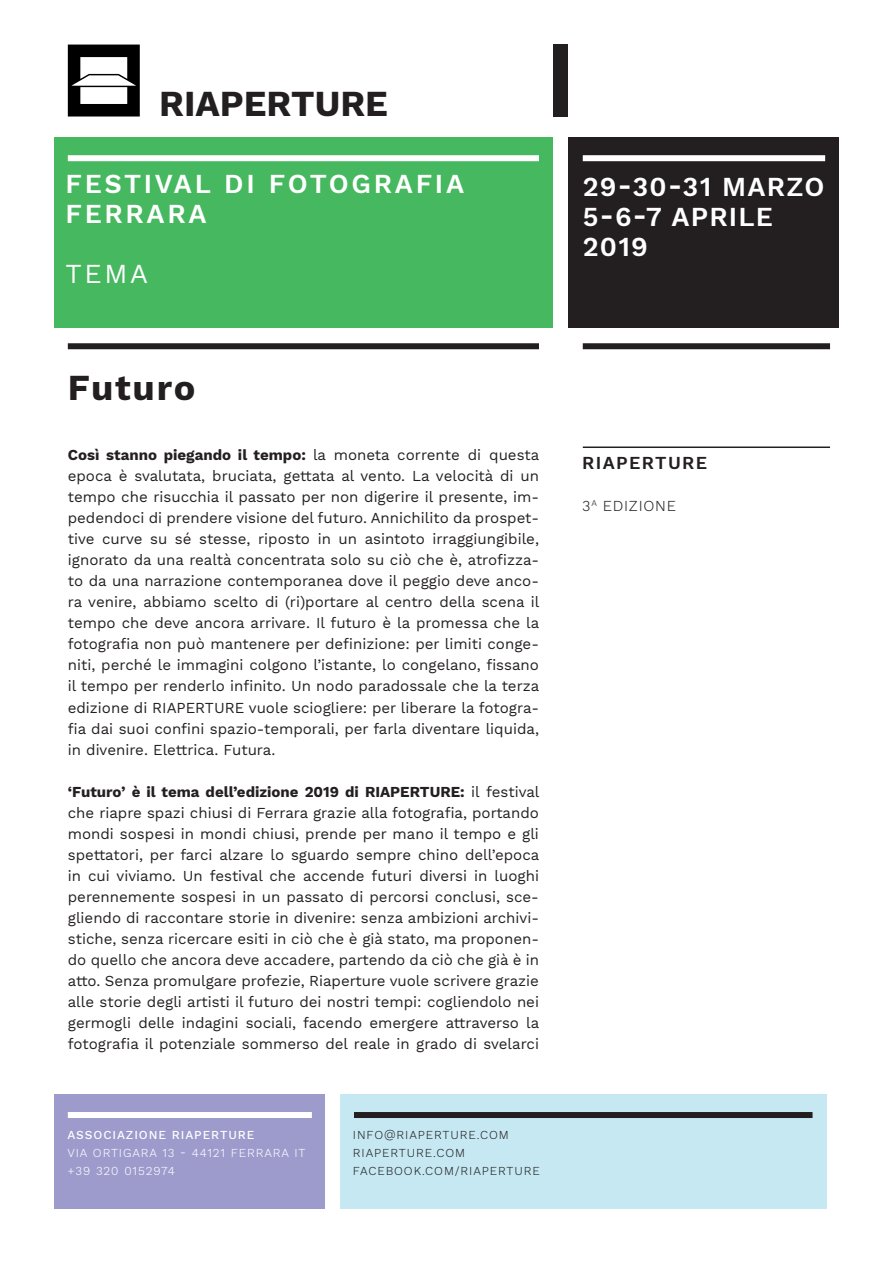
<style>
.page{position:relative;width:893px;height:1263px;background:#fff}
.page>*{position:absolute;margin:0;border:0;box-sizing:border-box;transform-origin:0 0}
.t1{font:700 36px "Work Sans";color:#231f20}
.t2{font:600 27px/30px "Work Sans";letter-spacing:.045em;color:#fff}
.t3{font:600 27px/30px "Work Sans";letter-spacing:.085em;color:#fff}
.t4{font:27px "Work Sans";color:#fff}
.t5{font:600 18px "Work Sans";letter-spacing:.075em;color:#231f20}
.t6{font:15px/21px "Work Sans";color:#231f20;text-align:justify}
.t7{font:300 15px "Work Sans";letter-spacing:.05em;color:#231f20}
.t8{font:300 12px/18px "Work Sans";letter-spacing:.075em;color:#231f20}
.t9{font:300 12px/18px "Work Sans";letter-spacing:.075em;color:#fff}
.t10{font:500 12px "Work Sans";letter-spacing:.075em;color:#fff}
.s1{font-weight:700}
</style>
<div class="page">
<div style="left:54px;top:1094px;width:270px;height:115px;background:#9d9bcc"></div>
<div style="left:340px;top:1094px;width:486px;height:115px;background:#c5e8f2"></div>
<div style="left:68px;top:1112px;width:244px;height:6px;background:#fff"></div>
<div style="left:354px;top:1112px;width:458px;height:6px;background:#231f20"></div>
<div style="left:54px;top:137px;width:499px;height:191px;background:#46b85f"></div>
<div style="left:68px;top:155px;width:471px;height:6px;background:#fff"></div>
<div style="left:569px;top:137px;width:270px;height:191px;background:#231f20"></div>
<div style="left:583px;top:155px;width:242px;height:6px;background:#fff"></div>
<div style="left:554px;top:45px;width:14px;height:72px;background:#231f20"></div>
<svg style="left:68px;top:45px;width:72px;height:72px"></svg>
<div style="left:68px;top:343px;width:471px;height:6px;background:#231f20"></div>
<div style="left:583px;top:343px;width:247px;height:6px;background:#231f20"></div>
<hr style="left:583px;top:446px;width:247px;height:2px;background:#231f20">
<h1 class="t1" style="left:159px;top:83px;width:230px">RIAPERTURE</h1>
<h2 class="t3" style="left:65px;top:170px;width:400px">FESTIVAL DI FOTOGRAFIA<br>FERRARA</h2>
<h2 class="t4" style="left:65px;top:257px;width:84px">TEMA</h2>
<h1 class="t1" style="left:68px;top:367px;width:129px">Futuro</h1>
<p class="t6" style="left:68px;top:445px;width:473px"><span class="s1">Così stanno piegando il tempo:</span> la moneta corrente di questa epoca è svalutata, bruciata, gettata al vento. La velocità di un tempo che risucchia il passato per non digerire il presente, im&shy;pedendoci di prendere visione del futuro. Annichilito da prospet&shy;tive curve su sé stesse, riposto in un asintoto irraggiungibile, ignorato da una realtà concentrata solo su ciò che è, atrofizza&shy;to da una narrazione contemporanea dove il peggio deve anco&shy;ra venire, abbiamo scelto di (ri)portare al centro della scena il tempo che deve ancora arrivare. Il futuro è la promessa che la fotografia non può mantenere per definizione: per limiti conge&shy;niti, perché le immagini colgono l’istante, lo congelano, fissano il tempo per renderlo infinito. Un nodo paradossale che la terza edizione di RIAPERTURE vuole sciogliere: per liberare la fotogra&shy;fia dai suoi confini spazio-temporali, per farla diventare liquida, in divenire. Elettrica. Futura.</p>
<p class="t6" style="left:68px;top:781px;width:473px"><span class="s1">‘Futuro’ è il tema dell’edizione 2019 di RIAPERTURE:</span> il festival che riapre spazi chiusi di Ferrara grazie alla fotografia, portando mondi sospesi in mondi chiusi, prende per mano il tempo e gli spettatori, per farci alzare lo sguardo sempre chino dell’epoca in cui viviamo. Un festival che accende futuri diversi in luoghi perennemente sospesi in un passato di percorsi conclusi, sce&shy;gliendo di raccontare storie in divenire: senza ambizioni archivi&shy;stiche, senza ricercare esiti in ciò che è già stato, ma proponen&shy;do quello che ancora deve accadere, partendo da ciò che già è in atto. Senza promulgare profezie, Riaperture vuole scrivere grazie alle storie degli artisti il futuro dei nostri tempi: cogliendolo nei germogli delle indagini sociali, facendo emergere attraverso la fotografia il potenziale sommerso del reale in grado di svelarci</p>
<p class="t10" style="left:68px;top:1128px;width:188px">ASSOCIAZIONE RIAPERTURE</p>
<p class="t9" style="left:68px;top:1144px;width:240px">VIA ORTIGARA 13 - 44121 FERRARA IT +39 320 0152974</p>
<p class="t8" style="left:353px;top:1126px;width:188px">INFO@RIAPERTURE.COM<br>RIAPERTURE.COM<br>FACEBOOK.COM/RIAPERTURE</p>
<h2 class="t2" style="left:583px;top:173px;width:243px">29-30-31 MARZO<br>5-6-7 APRILE<br>2019</h2>
<p class="t5" style="left:582px;top:452px;width:127px">RIAPERTURE</p>
<p class="t7" style="left:582px;top:497px;width:95px">3<sup>A</sup> EDIZIONE</p>
</div>
